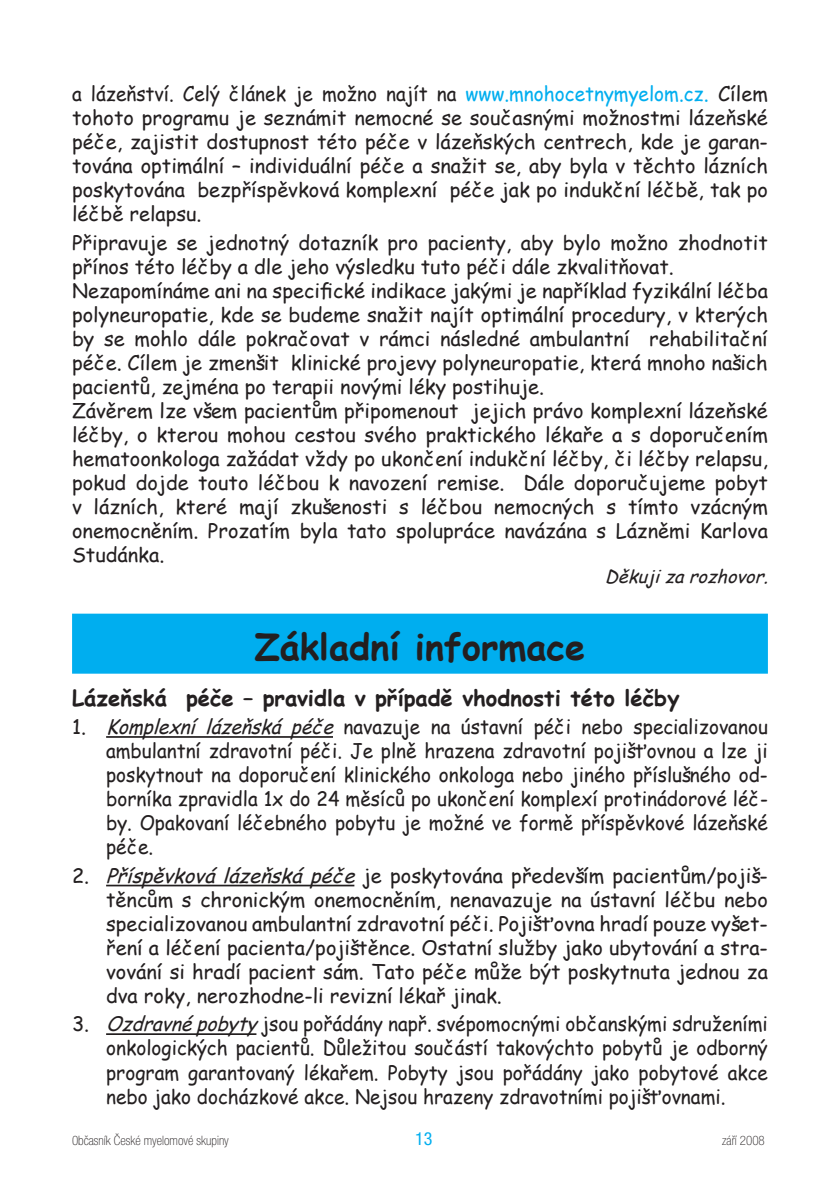
<style>
.page{position:relative;width:840px;height:1191px;background:#fff}
.page>*{position:absolute;margin:0;border:0;box-sizing:border-box;transform-origin:0 0}
.t1{font:700 36px "Comic Sans MS";color:#231f20}
.t2{font:700 22px "Comic Sans MS";color:#231f20}
.t3{font:20px/24px "Comic Sans MS";color:#231f20;text-align:justify}
.t4{font:20px/24px "Comic Sans MS";color:#231f20;text-align:justify;scale:.95 1}
.t5{font:italic 18px "Comic Sans MS";color:#231f20}
.t6{font:18px "Helvetica Neue Cond CE";color:#00aeef}
.t7{font:13px "Helvetica Neue Cond Thin CE";color:#231f20}
.s1{color:#00aeef}
.s2{font-style:italic}
</style>
<div class="page">
<div style="left:72px;top:613px;width:695px;height:60px;background:#00aeef"></div>
<hr style="left:106px;top:736px;width:227px;height:2px;background:#231f20">
<hr style="left:106px;top:884px;width:248px;height:2px;background:#231f20">
<hr style="left:106px;top:1033px;width:150px;height:2px;background:#231f20">
<p class="t4" style="left:72px;top:81px;width:733px">a lázeňství. Celý článek je možno najít na <span class="s1">www.mnohocetnymyelom.cz.</span> Cílem tohoto programu je seznámit nemocné se současnými možnostmi lázeňské péče, zajistit dostupnost této péče v lázeňských centrech, kde je garan&shy;tována optimální – individuální péče a snažit se, aby byla v těchto lázních poskytována bezpříspěvková komplexní péče jak po indukční léčbě, tak po léčbě relapsu.</p>
<p class="t3" style="left:72px;top:230px;width:697px;text-align:left">Připravuje se jednotný dotazník pro pacienty, aby bylo možno zhodnotit přínos této léčby a dle jeho výsledku tuto péči dále zkvalitňovat.<br>Nezapomínáme ani na specifické indikace jakými je například fyzikální léčba polyneuropatie, kde se budeme snažit najít optimální procedury, v kterých by se mohlo dále pokračovat v rámci následné ambulantní rehabilitační péče. Cílem je zmenšit klinické projevy polyneuropatie, která mnoho našich pacientů, zejména po terapii novými léky postihuje.<br>Závěrem lze všem pacientům připomenout jejich právo komplexní lázeňské léčby, o kterou mohou cestou svého praktického lékaře a s doporučením hematoonkologa zažádat vždy po ukončení indukční léčby, či léčby relapsu, pokud dojde touto léčbou k navození remise. Dále doporučujeme pobyt v lázních, které mají zkušenosti s léčbou nemocných s tímto vzácným onemocněním. Prozatím byla tato spolupráce navázána s Lázněmi Karlova Studánka.</p>
<p class="t5" style="left:604px;top:563px;width:171px">Děkuj izarozhovor.</p>
<h1 class="t1" style="left:255px;top:620px;width:331px">Základní informace</h1>
<p class="t2" style="left:72px;top:681px;width:608px">Lázeňská péče – pravidla v případě vhodnosti této léčby</p>
<p class="t3" style="left:106px;top:714px;width:663px;text-indent:-34px">1. <span class="s2">Komplexní lázeňská péče</span> navazuje na ústavní péči nebo specializovanou ambulantní zdravotní péči. Je plně hrazena zdravotní pojišťovnou a lze ji poskytnout na doporučení klinického onkologa nebo jiného příslušného od&shy;borníka zpravidla 1x do 24 měsíců po ukončení komplexí protinádorové léč&shy;by. Opakovaní léčebného pobytu je možné ve formě příspěvkové lázeňské péče.</p>
<p class="t3" style="left:106px;top:863px;width:663px;text-indent:-34px">2. <span class="s2">Příspěvkoválázeňskápéče</span>je poskytována především pacientům/pojiš&shy;těncům s chronickým onemocněním, nenavazuje na ústavní léčbu nebo specializovanou ambulantní zdravotní péči. Pojišťovna hradí pouze vyšet&shy;ření a léčení pacienta/pojištěnce. Ostatní služby jako ubytování a stra&shy;vování si hradí pacient sám. Tato péče může být poskytnuta jednou za dva roky, nerozhodne-li revizní lékař jinak.</p>
<p class="t3" style="left:106px;top:1011px;width:663px;text-indent:-34px">3. <span class="s2">Ozdravnépobyty</span> jsou pořádány např. svépomocnými občanskými sdruženími onkologických pacientů. Důležitou součástí takovýchto pobytů je odborný program garantovaný lékařem. Pobyty jsou pořádány jako pobytové akce nebo jako docházkové akce. Nejsou hrazeny zdravotními pojišťovnami.</p>
<p class="t7" style="left:72px;top:1133px;width:158px">0bčasník České myelomové skupiny</p>
<p class="t6" style="left:415px;top:1129px;width:19px">13</p>
<p class="t7" style="left:721px;top:1133px;width:44px">září 2008</p>
</div>
